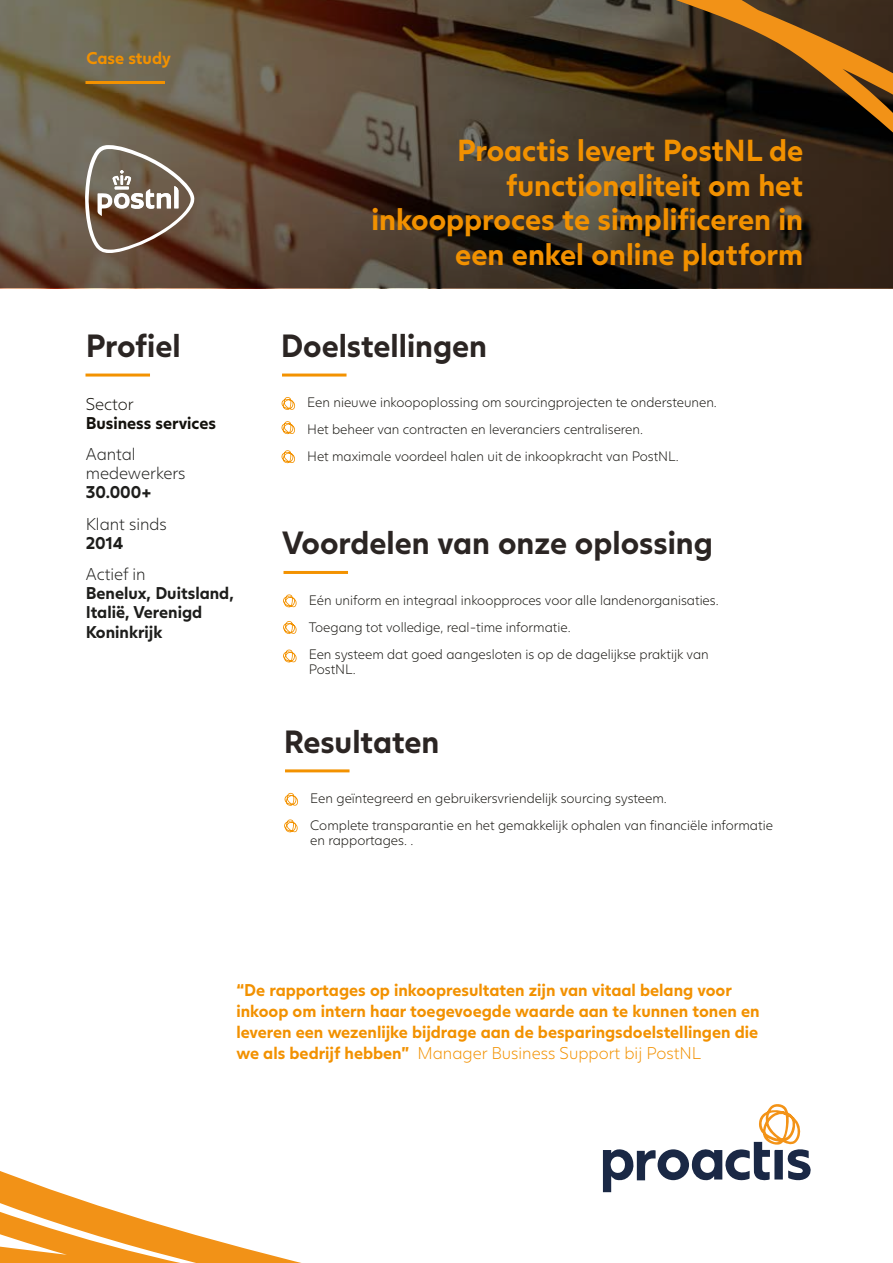
<style>
.page{position:relative;width:893px;height:1263px;background:#fff}
.page>*{position:absolute;margin:0;border:0;box-sizing:border-box;transform-origin:0 0}
.t1{font:700 31.65px "Juli Sans";color:#2b2523}
.t2{font:700 30px/34.5px "Juli Sans";color:#f29100;text-align:right}
.t3{font:700 16.8px/21px "Juli Sans";color:#f29100}
.t4{font:700 16.8px/19.2px "Juli Sans";color:#1d1d1b}
.t5{font:300 16.8px/19.2px "Juli Sans";color:#1d1d1b}
.t6{font:700 16.8px "Juli Sans";color:#13110c}
.t7{font:300 16.8px "Juli Sans";color:#13110c}
.t8{font:300 13.5px/27px "Juli Sans";color:#13110c}
.s1{font-weight:300}
</style>
<div class="page">
<svg style="left:0;top:146px;width:893px;height:142px;background:#47372a"></svg>
<svg style="left:0;top:0;width:893px;height:146px;background:#594831"></svg>
<svg style="left:0;top:1166px;width:611px;height:97px"></svg>
<svg style="left:281px;top:397px;width:14px;height:13px"></svg>
<svg style="left:281px;top:421px;width:14px;height:14px"></svg>
<svg style="left:281px;top:450px;width:14px;height:14px"></svg>
<hr style="left:86px;top:374px;width:64px;height:3px;background:#f39200">
<hr style="left:282px;top:374px;width:64px;height:3px;background:#f39200">
<svg style="left:284px;top:792px;width:14px;height:14px"></svg>
<svg style="left:284px;top:819px;width:14px;height:14px"></svg>
<hr style="left:285px;top:769px;width:65px;height:3px;background:#f39200">
<svg style="left:283px;top:594px;width:14px;height:14px"></svg>
<svg style="left:283px;top:621px;width:14px;height:13px"></svg>
<hr style="left:284px;top:571px;width:64px;height:3px;background:#f39200">
<svg style="left:603px;top:1104px;width:208px;height:88px"></svg>
<hr style="left:86px;top:81px;width:79px;height:3px;background:#f39200">
<svg style="left:283px;top:649px;width:14px;height:14px"></svg>
<svg style="left:85px;top:145px;width:110px;height:108px;background:#837163"></svg>
<p class="t3" style="left:86px;top:46px;width:86px">Case study</p>
<h2 class="t2" style="left:371px;top:130px;width:433px">Proactis levert PostNL de functionaliteit om het inkoopproces te simplificeren in een enkel online platform</h2>
<h1 class="t1" style="left:86px;top:319px;width:96px">Profiel</h1>
<h1 class="t1" style="left:281px;top:319px;width:208px">Doelstellingen</h1>
<p class="t7" style="left:86px;top:391px;width:49px">Sector</p>
<p class="t6" style="left:86px;top:409px;width:132px">Business services</p>
<p class="t5" style="left:86px;top:443px;width:101px">Aantal medewerkers</p>
<p class="t4" style="left:86px;top:481px;width:67px">30.000+</p>
<p class="t5" style="left:86px;top:513px;width:83px">Klant sinds</p>
<p class="t4" style="left:86px;top:531px;width:39px">2014</p>
<p class="t5" style="left:86px;top:563px;width:61px">Actief in</p>
<p class="t4" style="left:86px;top:582px;width:150px">Benelux, Duitsland,<br>Italië, Verenigd<br>Koninkrijk</p>
<p class="t8" style="left:307px;top:388px;width:411px">Een nieuwe inkoopoplossing om sourcingprojecten te ondersteunen.<br>Het beheer van contracten en leveranciers centraliseren.<br>Het maximale voordeel halen uit de inkoopkracht van PostNL.</p>
<h1 class="t1" style="left:282px;top:516px;width:432px">Voordelen van onze oplossing</h1>
<p class="t8" style="left:309px;top:585px;width:411px">Eén uniform en integraal inkoopproces voor alle landenorganisaties.<br>Toegang tot volledige, real-time informatie.<br>Een systeem dat goed aangesloten is op de dagelijkse praktijk van</p>
<p class="t8" style="left:309px;top:654px;width:48px">PostNL.</p>
<h1 class="t1" style="left:284px;top:715px;width:157px">Resultaten</h1>
<p class="t8" style="left:310px;top:784px;width:464px">Een geïntegreerd en gebruikersvriendelijk sourcing systeem.<br>Complete transparantie en het gemakkelijk ophalen van financiële informatie</p>
<p class="t8" style="left:310px;top:826px;width:105px">en rapportages. .</p>
<p class="t3" style="left:236px;top:978px;width:525px">“De rapportages op inkoopresultaten zijn van vitaal belang voor inkoop om intern haar toegevoegde waarde aan te kunnen tonen en leveren een wezenlijke bijdrage aan de besparingsdoelstellingen die we als bedrijf hebben” <span class="s1">Manager Business Support bij PostNL</span></p>
</div>
